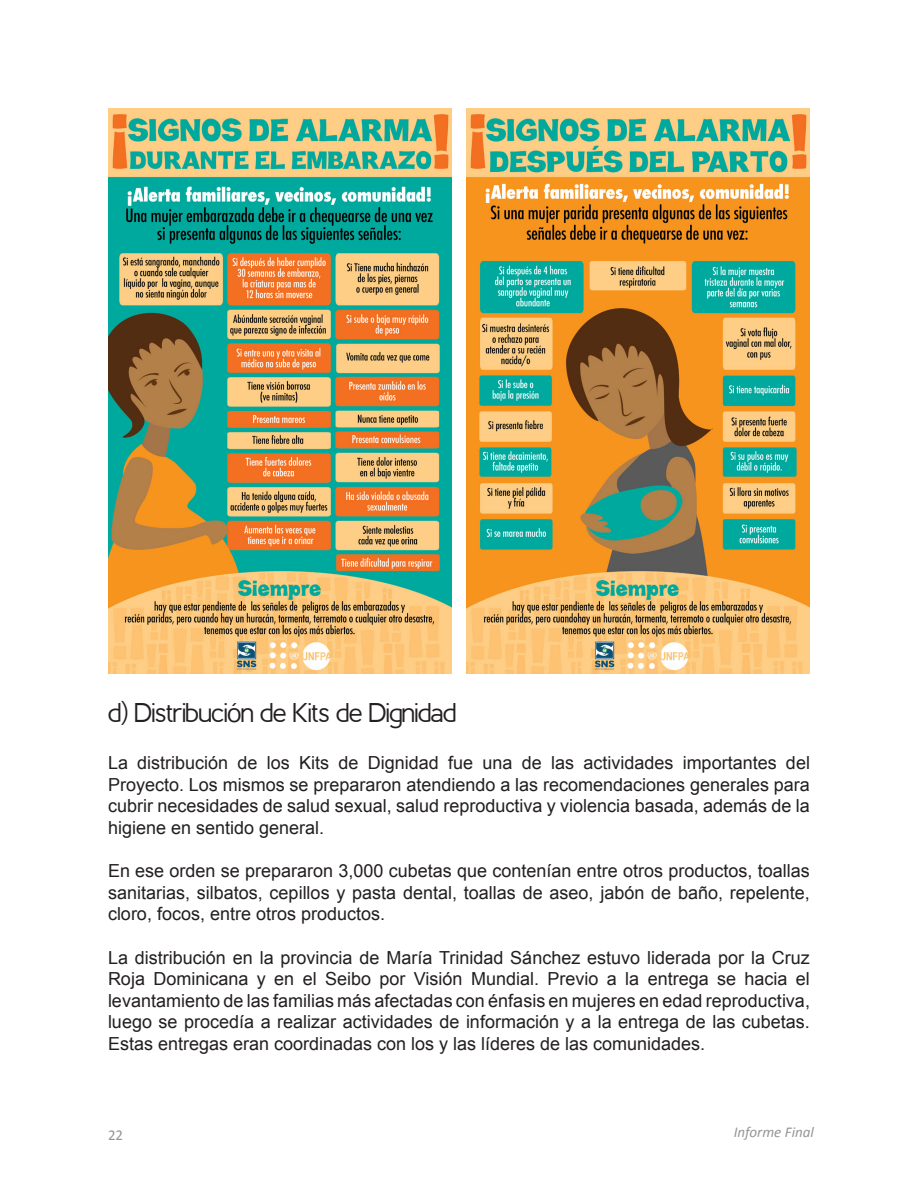
<style>
.page{position:relative;width:918px;height:1188px;background:#fff}
.page>*{position:absolute;margin:0;border:0;box-sizing:border-box;transform-origin:0 0}
.t1{font:27px "Berlin";color:#231f20}
.t2{font:18px/21.6px "Arial";color:#231f20;text-align:justify}
.t3{font:italic 15px "Calibri";color:#939598}
.t4{font:15px "Calibri";color:#939598}
</style>
<div class="page">
<img style="left:108px;top:108px;width:344px;height:566px">
<img style="left:466px;top:108px;width:344px;height:566px">
<p class="t1" style="left:108px;top:698px;width:349px">d) Distribución de Kits de Dignidad</p>
<p class="t2" style="left:108px;top:752px;width:704px">La distribución de los Kits de Dignidad fue una de las actividades importantes del Proyecto. Los mismos se prepararon atendiendo a las recomendaciones generales para cubrir necesidades de salud sexual, salud reproductiva y violencia basada, además de la higiene en sentido general.</p>
<p class="t2" style="left:108px;top:860px;width:703px">En ese orden se prepararon 3,000 cubetas que contenían entre otros productos, toallas sanitarias, silbatos, cepillos y pasta dental, toallas de aseo, jabón de baño, repelente, cloro, focos, entre otros productos.</p>
<p class="t2" style="left:108px;top:947px;width:704px">La distribución en la provincia de María Trinidad Sánchez estuvo liderada por la Cruz Roja Dominicana y en el Seibo por Visión Mundial. Previo a la entrega se hacia el levantamiento de las familias más afectadas con énfasis en mujeres en edad reproductiva, luego se procedía a realizar actividades de información y a la entrega de las cubetas.<br>Estas entregas eran coordinadas con los y las líderes de las comunidades.</p>
<p class="t4" style="left:108px;top:1125px;width:17px">22</p>
<p class="t3" style="left:734px;top:1121px;width:82px">Informe Final</p>
</div>
